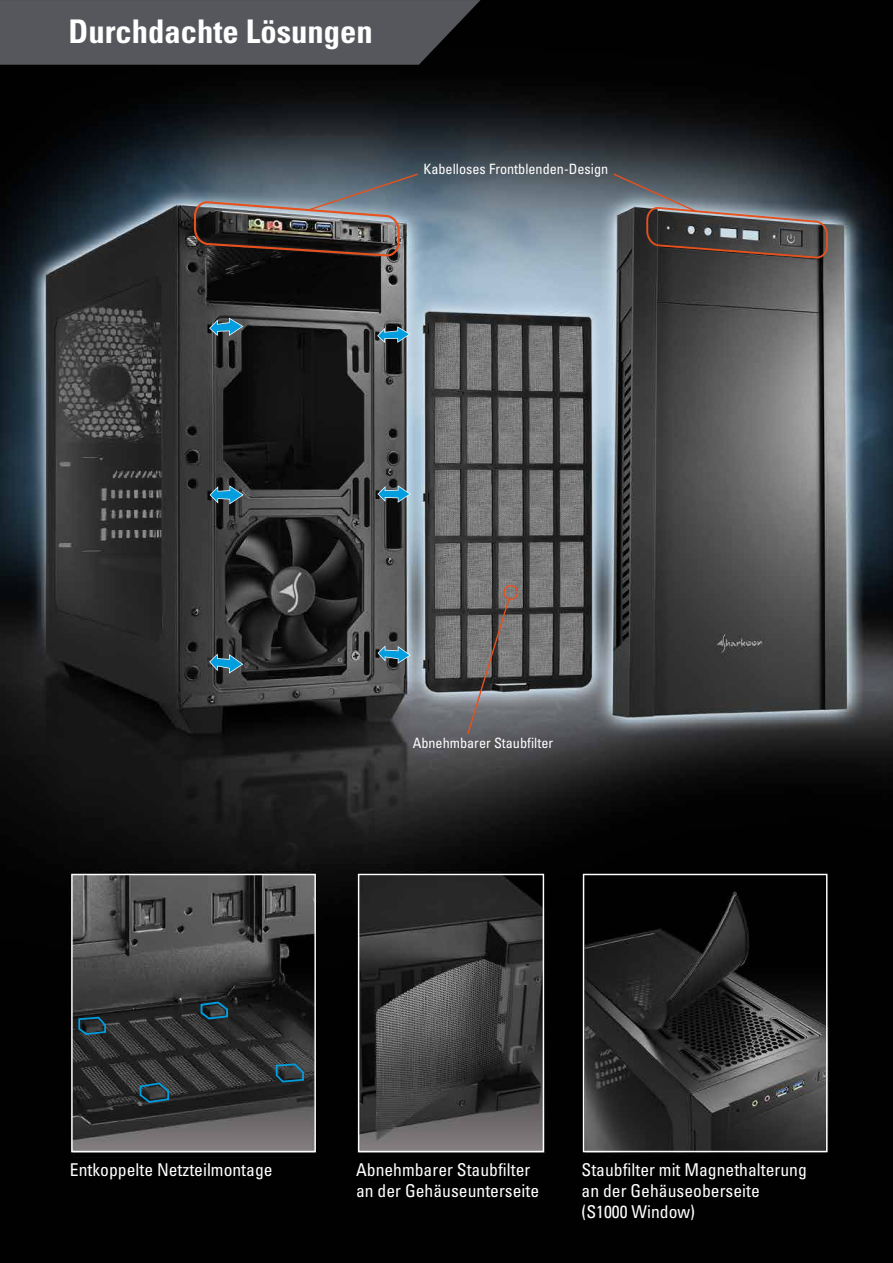
<style>
.page{position:relative;width:893px;height:1263px;background:#fff}
.page>*{position:absolute;margin:0;border:0;box-sizing:border-box;transform-origin:0 0}
.t1{font:700 condensed 32.55px "Univers";color:#fff}
.t2{font:condensed 17.7px/20.5px "Univers";color:#fff}
.t3{font:condensed 14.25px "Univers";color:#fff}
</style>
<div class="page">
<img style="left:0;top:0;width:893px;height:1263px">
<svg style="left:0;top:0;width:481px;height:65px;background:#4f5155"></svg>
<div style="left:71px;top:874px;width:245px;height:278px;border:1px solid #fff"></div>
<div style="left:358px;top:874px;width:186px;height:278px;border:1px solid #fff"></div>
<div style="left:583px;top:874px;width:244px;height:278px;border:1px solid #fff"></div>
<div style="left:503px;top:585px;width:15px;height:15px;border:1px solid #e6511e;border-radius:50%"></div>
<svg style="left:466px;top:597px;width:44px;height:138px;background:#6b6768"></svg>
<svg style="left:209px;top:318px;width:34px;height:18px"></svg>
<svg style="left:209px;top:653px;width:34px;height:20px"></svg>
<svg style="left:210px;top:485px;width:34px;height:19px"></svg>
<svg style="left:377px;top:326px;width:33px;height:17px"></svg>
<svg style="left:378px;top:645px;width:33px;height:19px"></svg>
<svg style="left:378px;top:485px;width:33px;height:18px"></svg>
<img style="left:193px;top:172px;width:227px;height:86px">
<svg style="left:612px;top:172px;width:217px;height:87px;background:#555456"></svg>
<svg style="left:77px;top:1016px;width:30px;height:20px"></svg>
<svg style="left:199px;top:1000px;width:30px;height:20px"></svg>
<svg style="left:139px;top:1083px;width:31px;height:21px"></svg>
<svg style="left:274px;top:1064px;width:31px;height:19px"></svg>
<h1 class="t1" style="left:69px;top:11px;width:306px">Durchdachte Lösungen</h1>
<p class="t3" style="left:424px;top:160px;width:186px">Kabelloses Frontblenden-Design</p>
<p class="t3" style="left:413px;top:734px;width:142px">Abnehmbarer Staubfilter</p>
<p class="t2" style="left:70px;top:1159px;width:204px">Entkoppelte Netzteilmontage</p>
<p class="t2" style="left:356px;top:1159px;width:185px">Abnehmbarer Staubfilter an der Gehäuseunterseite</p>
<p class="t2" style="left:582px;top:1159px;width:227px">Staubfilter mit Magnethalterung an der Gehäuseoberseite (S1000 Window)</p>
</div>
